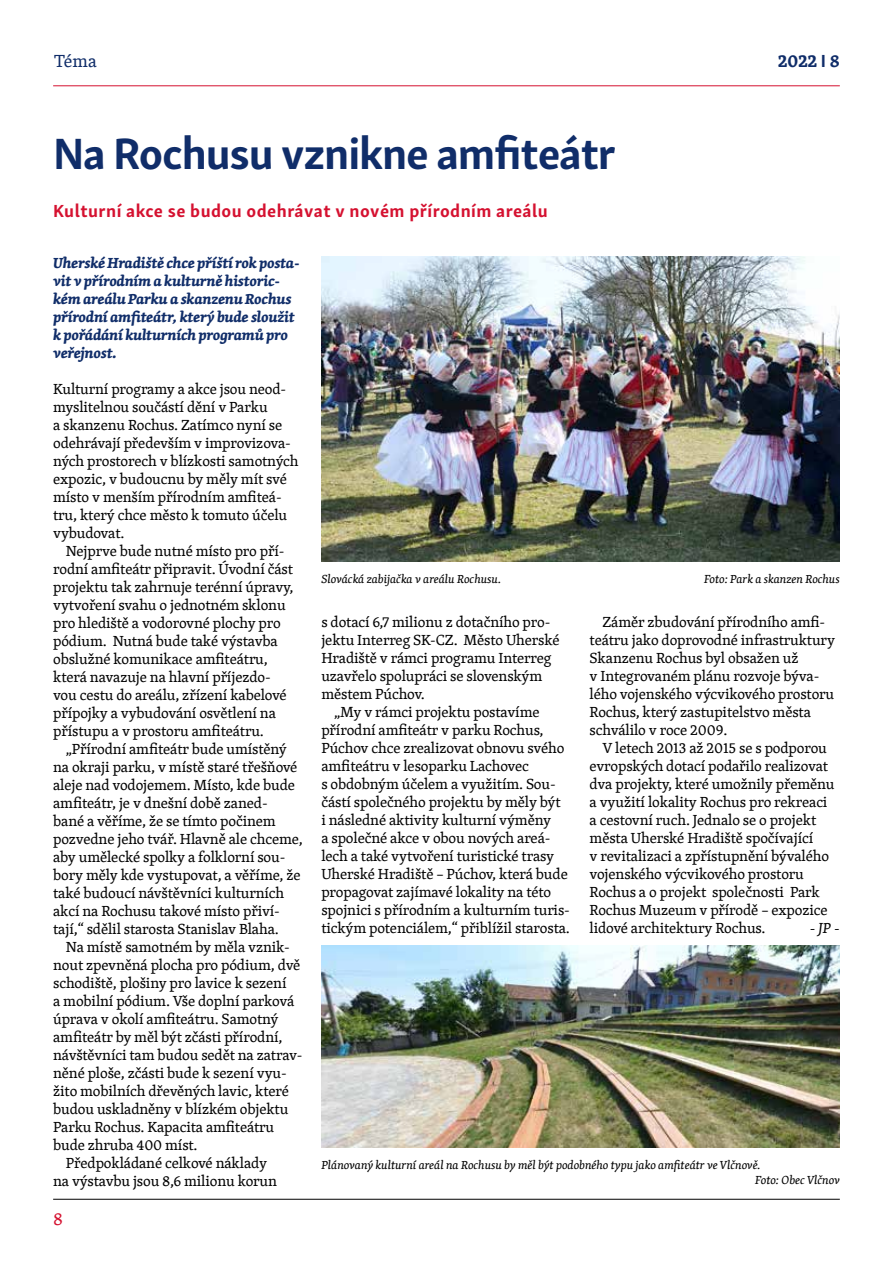
<style>
.page{position:relative;width:893px;height:1263px;background:#fff}
.page>*{position:absolute;margin:0;border:0;box-sizing:border-box;transform-origin:0 0}
.t1{font:700 45px "Skolar Sans Latn";letter-spacing:-.025em;color:#102d69}
.t2{font:700 18px "Skolar Sans Latn";letter-spacing:.025em;color:#d51130}
.t3{font:700 18px "Skolar Latin";color:#102d69}
.t4{font:18px "Skolar Latin";color:#102d69}
.t5{font:18px "Skolar Latin";color:#d51130}
.t6{font:15px/18px "Skolar Latin";letter-spacing:-.01em;color:#000}
.t7{font:italic 700 15px/18px "Skolar Latin";letter-spacing:-.02em;color:#102d69}
.t8{font:italic 15px "Skolar Latin";color:#000}
.t9{font:italic 12px/14.4px "Skolar Latin";color:#000}
.s1{font-family:"Skolar Sans Latn"}
</style>
<div class="page">
<hr style="left:53px;top:86px;width:787px;height:1px;background:#d51130">
<hr style="left:53px;top:1199px;width:787px;height:1px;background:#000">
<img style="left:321px;top:257px;width:519px;height:304px">
<img style="left:321px;top:945px;width:519px;height:203px">
<p class="t4" style="left:54px;top:47px;width:44px">Téma</p>
<p class="t3" style="left:778px;top:46px;width:63px">2022 <span class="s1">I</span> 8</p>
<h1 class="t1" style="left:53px;top:117px;width:564px">Na Rochusu vznikne amfiteátr</h1>
<p class="t2" style="left:53px;top:196px;width:496px">Kulturní akce se budou odehrávat v novém přírodním areálu</p>
<p class="t7" style="left:53px;top:253px;width:248px">Uherské Hradiště chce příští rok posta&shy;vit v přírodním a kulturně historic&shy;kém areálu Parku a skanzenu Rochus přírodní amfiteátr, který bude sloužit k pořádání kulturních programů pro veřejnost.</p>
<p class="t6" style="left:53px;top:379px;width:247px">Kulturní programy a akce jsou neod&shy;myslitelnou součástí dění v Parku<br>a skanzenu Rochus. Zatímco nyní se odehrávají především v improvizova&shy;ných prostorech v blízkosti samotných expozic, v budoucnu by měly mít své místo v menším přírodním amfiteá&shy;tru, který chce město k tomuto účelu vybudovat.</p>
<p class="t6" style="left:53px;top:541px;width:242px;text-indent:13px">Nejprve bude nutné místo pro pří&shy;rodní amfiteátr připravit. Úvodní část projektu tak zahrnuje terénní úpravy, vytvoření svahu o jednotném sklonu pro hlediště a vodorovné plochy pro pódium. Nutná bude také výstavba obslužné komunikace amfiteátru, která navazuje na hlavní příjezdo&shy;vou cestu do areálu, zřízení kabelové přípojky a vybudování osvětlení na přístupu a v prostoru amfiteátru.</p>
<p class="t6" style="left:53px;top:739px;width:251px;text-indent:13px">„Přírodní amfiteátr bude umístěný na okraji parku, v místě staré třešňové aleje nad vodojemem. Místo, kde bude amfiteátr, je v dnešní době zaned-<br>bané a věříme, že se tímto počinem pozvedne jeho tvář. Hlavně ale chceme, aby umělecké spolky a folklorní sou&shy;bory měly kde vystupovat, a věříme, že také budoucí návštěvníci kulturních akcí na Rochusu takové místo přiví&shy;tají,“ sdělil starosta Stanislav Blaha.</p>
<p class="t6" style="left:66px;top:937px;width:225px">Na místě samotném by měla vznik-</p>
<p class="t6" style="left:53px;top:955px;width:249px">nout zpevněná plocha pro pódium, dvě</p>
<p class="t6" style="left:53px;top:973px;width:235px">schodiště, plošiny pro lavice k sezení</p>
<p class="t6" style="left:53px;top:991px;width:243px">a mobilní pódium. Vše doplní parková</p>
<p class="t6" style="left:53px;top:1009px;width:227px">úprava v okolí amfiteátru. Samotný</p>
<p class="t6" style="left:53px;top:1027px;width:231px">amfiteátr by měl být zčásti přírodní,</p>
<p class="t6" style="left:53px;top:1045px;width:251px">návštěvníci tam budou sedět na zatrav-</p>
<p class="t6" style="left:53px;top:1063px;width:235px">něné ploše, zčásti bude k sezení vyu-</p>
<p class="t6" style="left:53px;top:1081px;width:237px">žito mobilních dřevěných lavic, které</p>
<p class="t6" style="left:53px;top:1099px;width:237px">budou uskladněny v blízkém objektu</p>
<p class="t6" style="left:53px;top:1117px;width:223px">Parku Rochus. Kapacita amfiteátru</p>
<p class="t6" style="left:53px;top:1135px;width:146px">bude zhruba 400 míst.</p>
<p class="t6" style="left:66px;top:1153px;width:203px">Předpokládané celkové náklady</p>
<p class="t6" style="left:53px;top:1171px;width:225px">na výstavbu jsou 8,6 milionu korun</p>
<p class="t9" style="left:321px;top:571px;width:181px">Slovácká zabijačka v areálu Rochusu.</p>
<p class="t9" style="left:704px;top:571px;width:137px">Foto: Park a skanzen Rochus</p>
<p class="t6" style="left:321px;top:613px;width:240px">s dotací 6,7 milionu z dotačního pro&shy;jektu Interreg SK-CZ. Město Uherské<br>Hradiště v rámci programu Interreg uzavřelo spolupráci se slovenským městem Púchov.</p>
<p class="t6" style="left:321px;top:703px;width:250px;text-indent:13px">„My v rámci projektu postavíme přírodní amfiteátr v parku Rochus, Púchov chce zrealizovat obnovu svého amfiteátru v lesoparku Lachovec<br>s obdobným účelem a využitím. Sou&shy;částí společného projektu by měly být<br>i následné aktivity kulturní výměny<br>a společné akce v obou nových areá&shy;lech a také vytvoření turistické trasy Uherské Hradiště – Púchov, která bude propagovat zajímavé lokality na této spojnici s přírodním a kulturním turis&shy;tickým potenciálem,“ přiblížil starosta.</p>
<p class="t6" style="left:590px;top:613px;width:247px;text-indent:13px">Záměr zbudování přírodního amfi&shy;teátru jako doprovodné infrastruktury Skanzenu Rochus byl obsažen už<br>v Integrovaném plánu rozvoje býva&shy;lého vojenského výcvikového prostoru Rochus, který zastupitelstvo města schválilo v roce 2009.</p>
<p class="t6" style="left:590px;top:739px;width:247px;text-indent:13px">V letech 2013 až 2015 se s podporou evropských dotací podařilo realizovat dva projekty, které umožnily přeměnu a využití lokality Rochus pro rekreaci a cestovní ruch. Jednalo se o projekt města Uherské Hradiště spočívající<br>v revitalizaci a zpřístupnění bývalého vojenského výcvikového prostoru Rochus a o projekt společnosti Park Rochus Muzeum v přírodě – expozice lidové architektury Rochus.</p>
<p class="t8" style="left:810px;top:917px;width:31px">- JP -</p>
<p class="t9" style="left:755px;top:1158px;width:86px;text-indent:-434px">Plánovaný kulturní areál na Rochusu by měl být podobného typu jako amfiteátr ve Vlčnově.<br>Foto: Obec Vlčnov</p>
<p class="t5" style="left:53px;top:1206px;width:11px">8</p>
</div>
